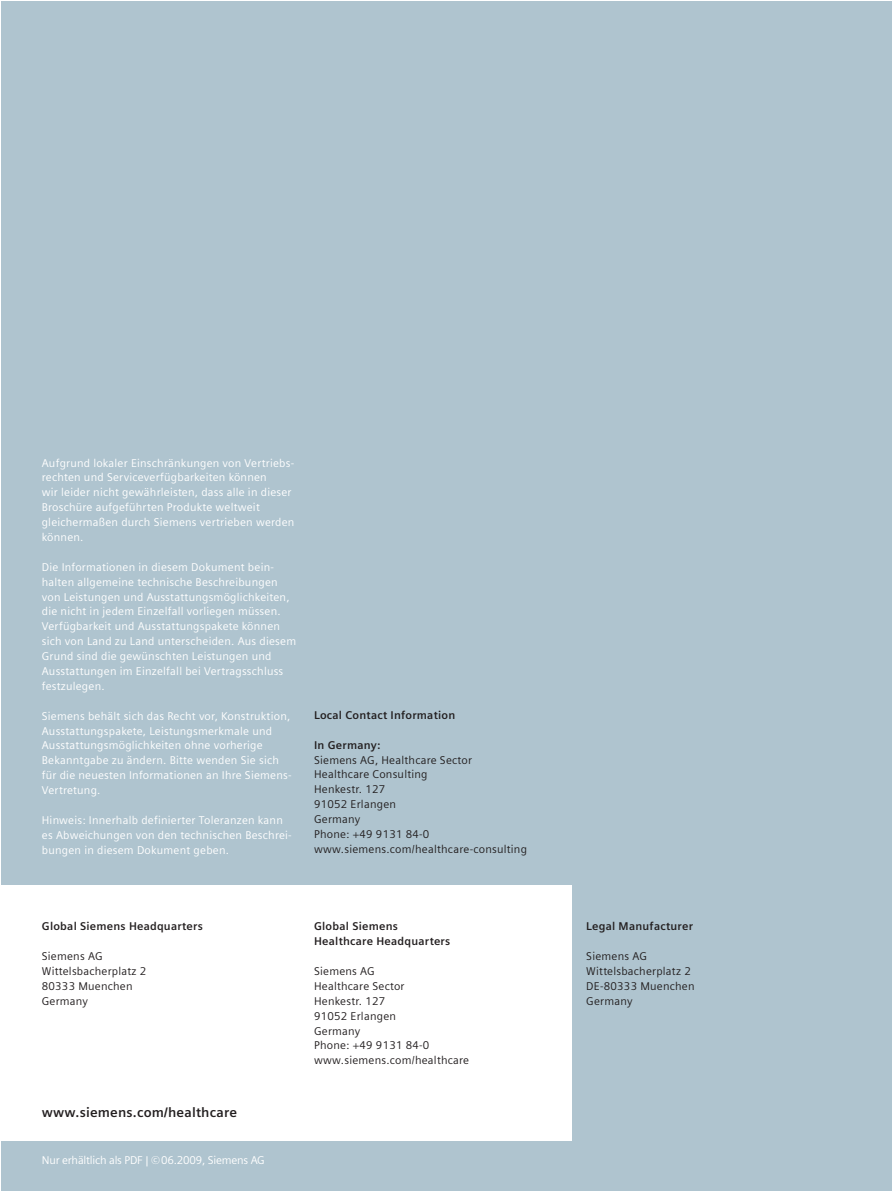
<style>
.page{position:relative;width:892px;height:1191px;background:#fff}
.page>*{position:absolute;margin:0;border:0;box-sizing:border-box;transform-origin:0 0}
.t1{font:700 13.5px "Siemens Sans";letter-spacing:.015em;color:#231f20}
.t2{font:11.25px/14.9px "Siemens Sans";letter-spacing:.02em;color:#fff}
.t3{font:11.25px/14.9px "Siemens Sans";letter-spacing:.02em;color:#231f20}
.t4{font:700 11.25px/14.9px "Siemens Sans";letter-spacing:.02em;color:#231f20}
.t5{font:11.25px "Siemens Sans";letter-spacing:-.015em;color:#fff}
.s1{font-style:inherit}
</style>
<div class="page">
<div style="left:1px;top:1px;width:890px;height:1189px;background:#afc4cf"></div>
<div style="left:0;top:885px;width:571px;height:256px;background:#fff"></div>
<p class="t2" style="left:42px;top:456px;width:254px">Aufgrund lokaler Einschränkungen von Vertriebs&shy;rechten und Serviceverfügbarkeiten können<br>wir leider nicht gewährleisten, dass alle in dieser Broschüre aufgeführten Produkte weltweit gleichermaßen durch Siemens vertrieben werden können.</p>
<p class="t2" style="left:42px;top:560px;width:256px">Die Informationen in diesem Dokument bein&shy;halten allgemeine technische Beschreibungen von Leistungen und Ausstattungsmöglichkeiten, die nicht in jedem Einzelfall vorliegen müssen.<br>Verfügbarkeit und Ausstattungspakete können sich von Land zu Land unterscheiden. Aus diesem Grund sind die gewünschten Leistungen und Ausstattungen im Einzelfall bei Vertragsschluss festzulegen.</p>
<p class="t2" style="left:42px;top:709px;width:251px">Siemens behält sich das Recht vor, Konstruktion, Ausstattungspakete, Leistungsmerkmale und Ausstattungsmöglichkeiten ohne vorherige Bekanntgabe zu ändern. Bitte wenden Sie sich für die neuesten Informationen an Ihre Siemens-Vertretung.</p>
<p class="t2" style="left:42px;top:813px;width:251px">Hinweis: Innerhalb definierter Toleranzen kann es Abweichungen von den technischen Beschrei&shy;bungen in diesem Dokument geben.</p>
<p class="t4" style="left:314px;top:708px;width:143px">Local Contact Information</p>
<p class="t4" style="left:314px;top:738px;width:68px">In Germany:</p>
<p class="t3" style="left:314px;top:753px;width:214px">Siemens AG, Healthcare Sector<br>Healthcare Consulting<br>Henkestr. 127<br>91052 Erlangen<br>Germany<br>Phone: +49 9131 84-0 www.siemens.com/<span class="s1">h</span>eal<span class="s1">thcare</span>-consulting</p>
<p class="t4" style="left:42px;top:920px;width:163px">Global Siemens Headquarters</p>
<p class="t3" style="left:42px;top:949px;width:106px">Siemens AG<br>Wittelsbacherplatz 2<br>80333 Muenchen<br>Germany</p>
<p class="t1" style="left:42px;top:1107px;width:197px">www.siemens.com/healthcare</p>
<p class="t5" style="left:42px;top:1155px;width:224px">Nur erhältlich als PDF | © 06.2009, Siemens AG</p>
<p class="t4" style="left:314px;top:920px;width:138px">Global Siemens<br>Healthcare Headquarters</p>
<p class="t3" style="left:314px;top:964px;width:157px">Siemens AG<br>Healthcare Sector<br>Henkestr. 127<br>91052 Erlangen<br>Germany<br>Phone: +49 9131 84-0 www.siemens.com/healthcare</p>
<p class="t4" style="left:586px;top:920px;width:108px">Legal Manufacturer</p>
<p class="t3" style="left:586px;top:949px;width:110px">Siemens AG<br>Wittelsbacherplatz 2<br>DE-80333 Muenchen<br>Germany</p>
</div>
